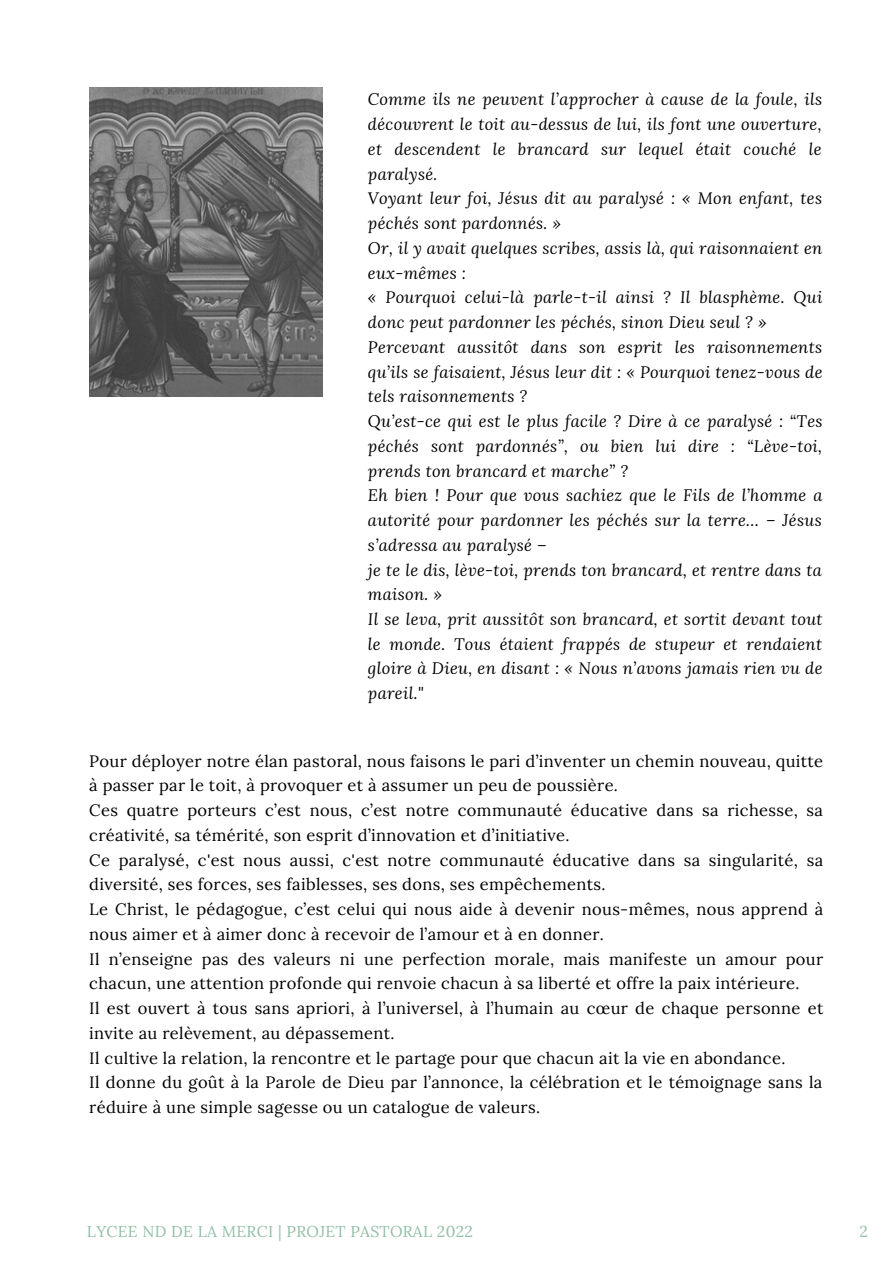
<style>
.page{position:relative;width:893px;height:1264px;background:#fff}
.page>*{position:absolute;margin:0;border:0;box-sizing:border-box;transform-origin:0 0}
.t1{font:16.5px/24.8px "Lora";letter-spacing:.02em;color:#000}
.t2{font:italic 16.5px/24.8px "Lora";letter-spacing:.02em;color:#000}
.t3{font:15.75px "Lora";letter-spacing:.02em;color:#92bfa5}
</style>
<div class="page">
<img style="left:89px;top:87px;width:233px;height:309px">
<p class="t2" style="left:368px;top:87px;width:456px">Comme ils ne peuvent l’approcher à cause de la foule, ils découvrent le toit au-dessus de lui, ils font une ouverture, et descendent le brancard sur lequel était couché le paralysé.<br>Voyant leur foi, Jésus dit au paralysé : « Mon enfant, tes péchés sont pardonnés. »<br>Or, il y avait quelques scribes, assis là, qui raisonnaient en eux-mêmes :<br>« Pourquoi celui-là parle-t-il ainsi ? Il blasphème. Qui donc peut pardonner les péchés, sinon Dieu seul ? » Percevant aussitôt dans son esprit les raisonnements qu’ils se faisaient, Jésus leur dit : « Pourquoi tenez-vous de tels raisonnements ?<br>Qu’est-ce qui est le plus facile ? Dire à ce paralysé : “Tes péchés sont pardonnés”, ou bien lui dire : “Lève-toi, prends ton brancard et marche” ?<br>Eh bien ! Pour que vous sachiez que le Fils de l’homme a autorité pour pardonner les péchés sur la terre… – Jésus s’adressa au paralysé –<br>je te le dis, lève-toi, prends ton brancard, et rentre dans ta maison. »<br>Il se leva, prit aussitôt son brancard, et sortit devant tout le monde. Tous étaient frappés de stupeur et rendaient gloire à Dieu, en disant : « Nous n’avons jamais rien vu de pareil."</p>
<p class="t1" style="left:89px;top:748px;width:735px">Pour déployer notre élan pastoral, nous faisons le pari d’inventer un chemin nouveau, quitte à passer par le toit, à provoquer et à assumer un peu de poussière.<br>Ces quatre porteurs c’est nous, c’est notre communauté éducative dans sa richesse, sa créativité, sa témérité, son esprit d’innovation et d’initiative.<br>Ce paralysé, c'est nous aussi, c'est notre communauté éducative dans sa singularité, sa diversité, ses forces, ses faiblesses, ses dons, ses empêchements.<br>Le Christ, le pédagogue, c’est celui qui nous aide à devenir nous-mêmes, nous apprend à nous aimer et à aimer donc à recevoir de l’amour et à en donner.<br>Il n’enseigne pas des valeurs ni une perfection morale, mais manifeste un amour pour chacun, une attention profonde qui renvoie chacun à sa liberté et offre la paix intérieure.<br>Il est ouvert à tous sans apriori, à l’universel, à l’humain au cœur de chaque personne et invite au relèvement, au dépassement.<br>Il cultive la relation, la rencontre et le partage pour que chacun ait la vie en abondance.<br>Il donne du goût à la Parole de Dieu par l’annonce, la célébration et le témoignage sans la réduire à une simple sagesse ou un catalogue de valeurs.</p>
<p class="t3" style="left:87px;top:1220px;width:387px">LYCEE ND DE LA MERCI | PROJET PASTORAL 2022</p>
<p class="t3" style="left:859px;top:1220px;width:10px">2</p>
</div>
